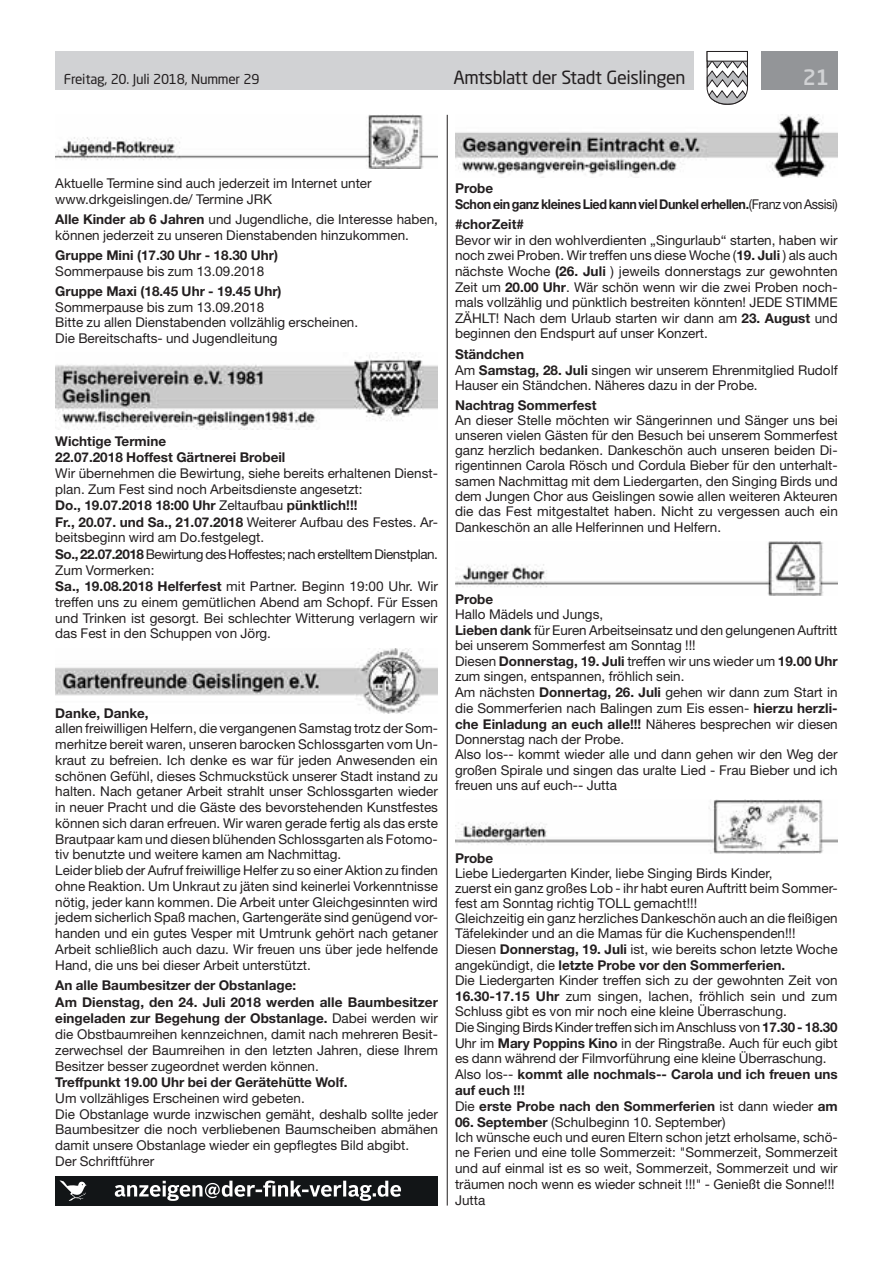
<style>
.page{position:relative;width:893px;height:1263px;background:#fff}
.page>*{position:absolute;margin:0;border:0;box-sizing:border-box;transform-origin:0 0}
.t1{font:500 21px "Neo Sans Std";color:#d1d2d4}
.t2{font:18px "Neo Sans Std";letter-spacing:-.02em;color:#231f20}
.t3{font:13.5px/15.6px "Helvetica Neue LT Std";color:#231f20}
.t4{font:700 13.5px/16.5px "Helvetica Neue LT Std";color:#231f20}
.t5{font:700 13.5px/15.9px "Helvetica Neue LT Std";letter-spacing:-.03em;color:#231f20}
.t6{font:13.5px "Neo Sans Std";letter-spacing:-.015em;color:#231f20}
.s1{font-weight:700}
.s2{font-weight:400}
</style>
<div class="page">
<div style="left:55px;top:51px;width:639px;height:38px;background:#d1d2d4"></div>
<div style="left:761px;top:51px;width:77px;height:38px;background:#939598"></div>
<svg style="left:706px;top:51px;width:42px;height:54px"></svg>
<div style="left:707px;top:51px;width:41px;height:10px;background:#fff;border:1px solid #231f20"></div>
<hr style="left:447px;top:115px;width:1px;height:1090px;background:#231f20">
<img style="left:55px;top:115px;width:383px;height:53px">
<img style="left:55px;top:354px;width:383px;height:76px">
<img style="left:55px;top:648px;width:383px;height:65px">
<img style="left:455px;top:115px;width:383px;height:63px">
<img style="left:455px;top:541px;width:383px;height:54px">
<img style="left:455px;top:799px;width:383px;height:54px">
<div style="left:55px;top:1176px;width:383px;height:29px;background:#121517"></div>
<svg style="left:60px;top:1180px;width:27px;height:21px"></svg>
<svg style="left:115px;top:1180px;width:286px;height:21px"></svg>
<p class="t6" style="left:64px;top:71px;width:197px">Freitag, 20. Juli 2018, Nummer 29</p>
<h2 class="t2" style="left:453px;top:66px;width:234px">Amtsblatt der Stadt Geislingen</h2>
<h1 class="t1" style="left:803px;top:64px;width:28px">21</h1>
<p class="t3" style="left:55px;top:176px;width:318px">Aktuelle Termine sind auch jederzeit im Internet unter www.drkgeislingen.de/ Termine JRK</p>
<p class="t3" style="left:55px;top:211px;width:384px"><span class="s1">Alle Kinder ab 6 Jahren</span> und Jugendliche, die Interesse haben, können jederzeit zu unseren Dienstabenden hinzukommen.</p>
<p class="t4" style="left:55px;top:247px;width:224px">Gruppe Mini (17.30 Uhr - 18.30 Uhr)</p>
<p class="t3" style="left:55px;top:263px;width:210px">Sommerpause bis zum 13.09.2018</p>
<p class="t4" style="left:55px;top:282px;width:228px">Gruppe Maxi (18.45 Uhr - 19.45 Uhr)</p>
<p class="t3" style="left:55px;top:299px;width:304px">Sommerpause bis zum 13.09.2018<br>Bitte zu allen Dienstabenden vollzählig erscheinen.<br>Die Bereitschafts- und Jugendleitung</p>
<p class="t4" style="left:55px;top:432px;width:232px">Wichtige Termine<br>22.07.2018 Hoffest Gärtnerei Brobeil</p>
<p class="t3" style="left:55px;top:465px;width:384px;line-height:16px">Wir übernehmen die Bewirtung, siehe bereits erhaltenen Dienst&shy;plan. Zum Fest sind noch Arbeitsdienste angesetzt:<br><span class="s1">Do., 19.07.2018 18:00 Uhr</span> Zeltaufbau <span class="s1">pünktlich!!!<br>Fr., 20.07. und Sa., 21.07.2018</span> Weiterer Aufbau des Festes. Ar&shy;beitsbeginn wird am Do.festgelegt.<br><span class="s1">So., 22.07.2018</span> Bewirtung des Hoffestes; nach erstelltem Dienstplan.<br>Zum Vormerken:<br><span class="s1">Sa., 19.08.2018 Helferfest</span> mit Partner. Beginn 19:00 Uhr. Wir treffen uns zu einem gemütlichen Abend am Schopf. Für Essen und Trinken ist gesorgt. Bei schlechter Witterung verlagern wir das Fest in den Schuppen von Jörg.</p>
<p class="t4" style="left:55px;top:704px;width:95px">Danke, Danke,</p>
<p class="t3" style="left:55px;top:720px;width:384px">allen freiwilligen Helfern, die vergangenen Samstag trotz der Som&shy;merhitze bereit waren, unseren barocken Schlossgarten vom Un&shy;kraut zu befreien. Ich denke es war für jeden Anwesenden ein schönen Gefühl, dieses Schmuckstück unserer Stadt instand zu halten. Nach getaner Arbeit strahlt unser Schlossgarten wieder in neuer Pracht und die Gäste des bevorstehenden Kunstfestes können sich daran erfreuen. Wir waren gerade fertig als das erste Brautpaar kam und diesen blühenden Schlossgarten als Fotomo&shy;tiv benutzte und weitere kamen am Nachmittag.<br>Leider blieb der Aufruf freiwillige Helfer zu so einer Aktion zu finden ohne Reaktion. Um Unkraut zu jäten sind keinerlei Vorkenntnisse nötig, jeder kann kommen. Die Arbeit unter Gleichgesinnten wird jedem sicherlich Spaß machen, Gartengeräte sind genügend vor&shy;handen und ein gutes Vesper mit Umtrunk gehört nach getaner Arbeit schließlich auch dazu. Wir freuen uns über jede helfende Hand, die uns bei dieser Arbeit unterstützt.</p>
<p class="t3" style="left:55px;top:977px;width:384px;line-height:16px"><span class="s1">An alle Baumbesitzer der Obstanlage:<br>Am Dienstag, den 24. Juli 2018 werden alle Baumbesitzer eingeladen zur Begehung der Obstanlage.</span> Dabei werden wir die Obstbaumreihen kennzeichnen, damit nach mehreren Besit&shy;zerwechsel der Baumreihen in den letzten Jahren, diese Ihrem Besitzer besser zugeordnet werden können.</p>
<p class="t4" style="left:55px;top:1074px;width:294px">Treffpunkt 19.00 Uhr bei der Gerätehütte Wolf.</p>
<p class="t3" style="left:55px;top:1090px;width:384px">Um vollzähliges Erscheinen wird gebeten.<br>Die Obstanlage wurde inzwischen gemäht, deshalb sollte jeder Baumbesitzer die noch verbliebenen Baumscheiben abmähen damit unsere Obstanlage wieder ein gepflegtes Bild abgibt.<br>Der Schriftführer</p>
<p class="t5" style="left:455px;top:180px;width:384px">Probe<br>Schon ein ganz kleines Lied kann viel Dunkel erhellen.<span class="s2">(Franz von Assisi)</span></p>
<p class="t4" style="left:455px;top:216px;width:70px">#chorZeit#</p>
<p class="t3" style="left:455px;top:232px;width:384px;text-align:justify">Bevor wir in den wohlverdienten „Singurlaub“ starten, haben wir noch zwei Proben. Wir treffen uns diese Woche (<span class="s1">19. Juli</span> ) als auch nächste Woche <span class="s1">(26. Juli</span> ) jeweils donnerstags zur gewohnten Zeit um <span class="s1">20.00 Uhr</span>. Wär schön wenn wir die zwei Proben noch&shy;mals vollzählig und pünktlich bestreiten könnten! JEDE STIMME ZÄHLT! Nach dem Urlaub starten wir dann am <span class="s1">23. August</span> und beginnen den Endspurt auf unser Konzert.</p>
<p class="t3" style="left:455px;top:346px;width:384px"><span class="s1">Ständchen<br></span>Am <span class="s1">Samstag, 28. Juli</span> singen wir unserem Ehrenmitglied Rudolf<br>Hauser ein Ständchen. Näheres dazu in der Probe.</p>
<p class="t4" style="left:455px;top:396px;width:143px">Nachtrag Sommerfest</p>
<p class="t3" style="left:455px;top:412px;width:384px;text-align:justify">An dieser Stelle möchten wir Sängerinnen und Sänger uns bei unseren vielen Gästen für den Besuch bei unserem Sommerfest ganz herzlich bedanken. Dankeschön auch unseren beiden Di&shy;rigentinnen Carola Rösch und Cordula Bieber für den unterhalt&shy;samen Nachmittag mit dem Liedergarten, den Singing Birds und dem Jungen Chor aus Geislingen sowie allen weiteren Akteuren die das Fest mitgestaltet haben. Nicht zu vergessen auch ein Dankeschön an alle Helferinnen und Helfern.</p>
<p class="t4" style="left:455px;top:591px;width:40px">Probe</p>
<p class="t3" style="left:455px;top:606px;width:384px">Hallo Mädels und Jungs,<br><span class="s1">Lieben dank</span> für Euren Arbeitseinsatz und den gelungenen Auftritt bei unserem Sommerfest am Sonntag !!!<br>Diesen <span class="s1">Donnerstag, 19. Juli</span> treffen wir uns wieder um <span class="s1">19.00 Uhr </span>zum singen, entspannen, fröhlich sein.<br>Am nächsten <span class="s1">Donnertag, 26. Juli</span> gehen wir dann zum Start in die Sommerferien nach Balingen zum Eis essen- <span class="s1">hierzu herzli&shy;che Einladung an euch alle!!!</span> Näheres besprechen wir diesen Donnerstag nach der Probe.<br>Also los-- kommt wieder alle und dann gehen wir den Weg der großen Spirale und singen das uralte Lied - Frau Bieber und ich freuen uns auf euch-- Jutta</p>
<p class="t4" style="left:455px;top:849px;width:40px">Probe</p>
<p class="t3" style="left:455px;top:865px;width:384px">Liebe Liedergarten Kinder, liebe Singing Birds Kinder,<br>zuerst ein ganz großes Lob - ihr habt euren Auftritt beim Sommer&shy;fest am Sonntag richtig TOLL gemacht!!!<br>Gleichzeitig ein ganz herzliches Dankeschön auch an die fleißigen Täfelekinder und an die Mamas für die Kuchenspenden!!!<br>Diesen <span class="s1">Donnerstag, 19. Juli</span> ist, wie bereits schon letzte Woche angekündigt, die <span class="s1">letzte Probe vor den Sommerferien.<br></span>Die Liedergarten Kinder treffen sich zu der gewohnten Zeit von <span class="s1">16.30-17.15 Uhr</span> zum singen, lachen, fröhlich sein und zum Schluss gibt es von mir noch eine kleine Überraschung.<br>Die Singing Birds Kinder treffen sich im Anschluss von <span class="s1">17.30 - 18.30<br></span>Uhr im <span class="s1">Mary Poppins Kino</span> in der Ringstraße. Auch für euch gibt es dann während der Filmvorführung eine kleine Überraschung.<br>Also los-- <span class="s1">kommt alle nochmals-- Carola und ich freuen uns auf euch !!!<br></span>Die <span class="s1">erste Probe nach den Sommerferien</span> ist dann wieder <span class="s1">am</span></p>
<p class="t3" style="left:455px;top:1114px;width:384px"><span class="s1">06. September</span> (Schulbeginn 10. September)<br>Ich wünsche euch und euren Eltern schon jetzt erholsame, schö&shy;ne Ferien und eine tolle Sommerzeit: "Sommerzeit, Sommerzeit und auf einmal ist es so weit, Sommerzeit, Sommerzeit und wir träumen noch wenn es wieder schneit !!!" - Genießt die Sonne!!!<br>Jutta</p>
</div>
